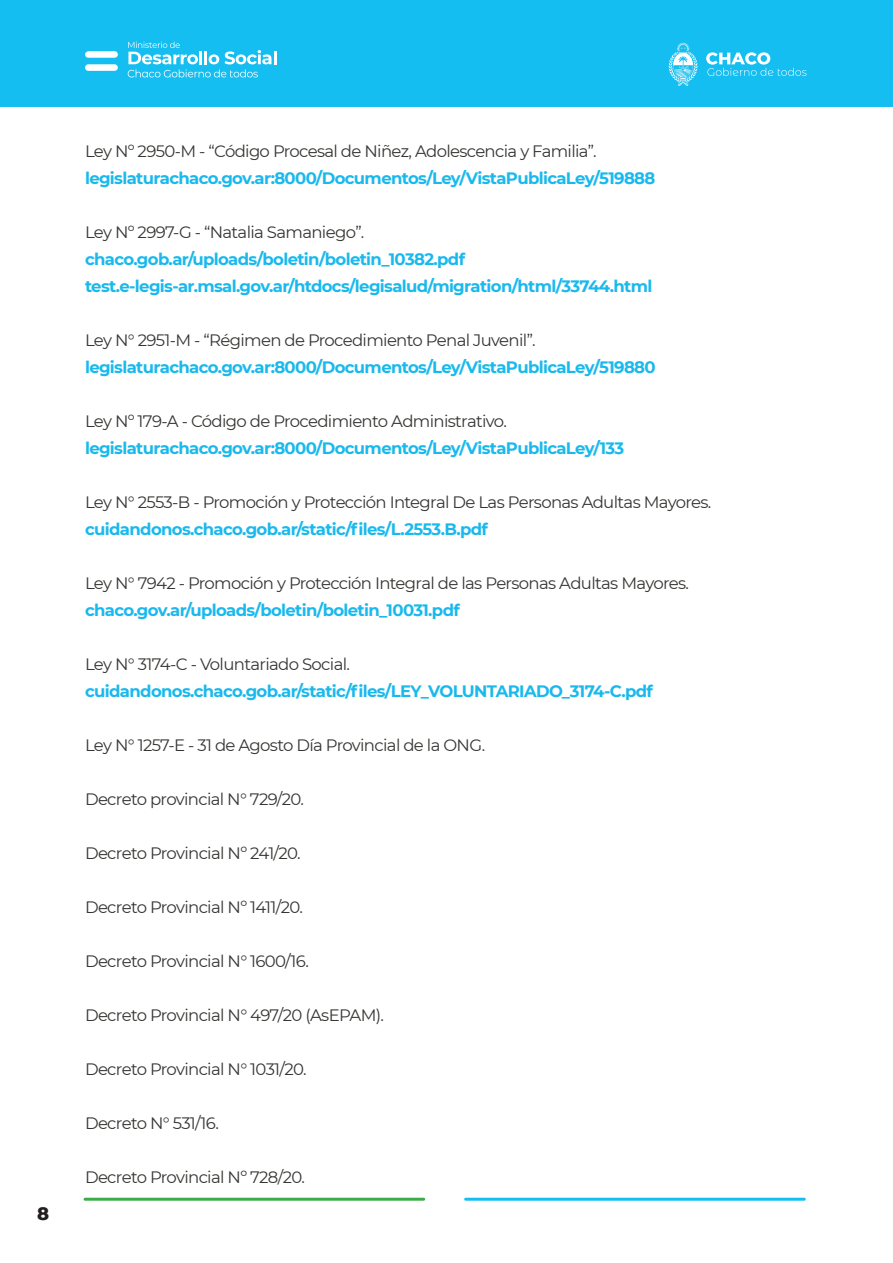
<style>
.page{position:relative;width:893px;height:1263px;background:#fff}
.page>*{position:absolute;margin:0;border:0;box-sizing:border-box;transform-origin:0 0}
.t1{font:800 18px "Montserrat Alternates";color:#231f20}
.t2{font:16.5px "Montserrat";letter-spacing:-.04em;color:#353533}
.t3{font:700 16.5px "Montserrat";letter-spacing:-.04em;color:#1ab9ed}
</style>
<div class="page">
<hr style="left:85px;top:1198px;width:339px;height:3px;background:#3cab49">
<hr style="left:466px;top:1198px;width:338px;height:3px;background:#15bef1">
<div style="left:0;top:0;width:893px;height:106px;background:#15bef1"></div>
<svg style="left:128px;top:42px;width:148px;height:35px"></svg>
<svg style="left:85px;top:64px;width:33px;height:7px"></svg>
<svg style="left:85px;top:51px;width:33px;height:7px"></svg>
<svg style="left:706px;top:52px;width:100px;height:24px"></svg>
<svg style="left:668px;top:42px;width:30px;height:44px"></svg>
<p class="t1" style="left:37px;top:1201px;width:14px">8</p>
<p class="t2" style="left:85px;top:140px;width:513px">Ley Nº 2950-M - “Código Procesal de Niñez, Adolescencia y Familia”.</p>
<p class="t3" style="left:85px;top:166px;width:572px">legislaturachaco.gov.ar:8000/Documentos/Ley/VistaPublicaLey/519888</p>
<p class="t2" style="left:85px;top:221px;width:281px">Ley Nº 2997-G - “Natalia Samaniego”.</p>
<p class="t3" style="left:85px;top:247px;width:382px">chaco.gob.ar/uploads/boletin/boletin_10382.pdf</p>
<p class="t3" style="left:85px;top:274px;width:569px">test.e-legis-ar.msal.gov.ar/htdocs/legisalud/migration/html/33744.html</p>
<p class="t2" style="left:85px;top:329px;width:452px">Ley N° 2951-M - “Régimen de Procedimiento Penal Juvenil”.</p>
<p class="t3" style="left:85px;top:355px;width:572px">legislaturachaco.gov.ar:8000/Documentos/Ley/VistaPublicaLey/519880</p>
<p class="t2" style="left:85px;top:410px;width:423px">Ley Nº 179-A - Código de Procedimiento Administrativo.</p>
<p class="t3" style="left:85px;top:436px;width:541px">legislaturachaco.gov.ar:8000/Documentos/Ley/VistaPublicaLey/133</p>
<p class="t2" style="left:85px;top:491px;width:628px">Ley N° 2553-B - Promoción y Protección Integral De Las Personas Adultas Mayores.</p>
<p class="t3" style="left:85px;top:517px;width:404px">cuidandonos.chaco.gob.ar/static/files/L.2553.B.pdf</p>
<p class="t2" style="left:85px;top:572px;width:605px">Ley N° 7942 - Promoción y Protección Integral de las Personas Adultas Mayores.</p>
<p class="t3" style="left:85px;top:598px;width:376px">chaco.gov.ar/uploads/boletin/boletin_10031.pdf</p>
<p class="t2" style="left:85px;top:653px;width:266px">Ley N° 3174-C - Voluntariado Social.</p>
<p class="t3" style="left:85px;top:679px;width:569px">cuidandonos.chaco.gob.ar/static/files/LEY_VOLUNTARIADO_3174-C.pdf</p>
<p class="t2" style="left:85px;top:734px;width:402px">Ley N° 1257-E - 31 de Agosto Día Provincial de la ONG.</p>
<p class="t2" style="left:85px;top:788px;width:220px">Decreto provincial N° 729/20.</p>
<p class="t2" style="left:85px;top:842px;width:217px">Decreto Provincial Nº 241/20.</p>
<p class="t2" style="left:85px;top:896px;width:219px">Decreto Provincial Nº 1411/20.</p>
<p class="t2" style="left:85px;top:950px;width:225px">Decreto Provincial N° 1600/16.</p>
<p class="t2" style="left:85px;top:1004px;width:300px">Decreto Provincial N° 497/20 (AsEPAM).</p>
<p class="t2" style="left:85px;top:1058px;width:223px">Decreto Provincial N° 1031/20.</p>
<p class="t2" style="left:85px;top:1112px;width:135px">Decreto N° 531/16.</p>
<p class="t2" style="left:85px;top:1166px;width:221px">Decreto Provincial Nº 728/20.</p>
</div>
